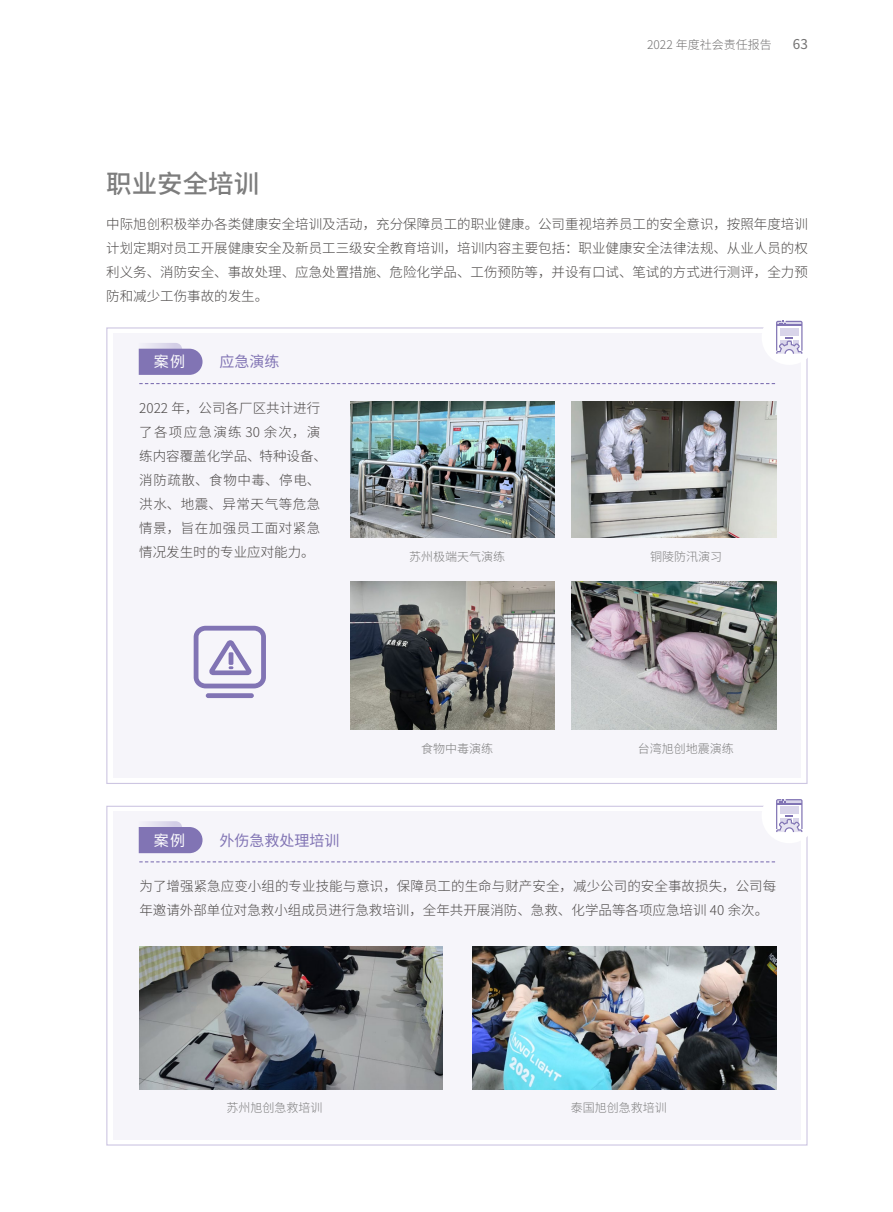
<style>
.page{position:relative;width:893px;height:1212px;background:#fff}
.page>*{position:absolute;margin:0;border:0;box-sizing:border-box;transform-origin:0 0}
.t1{font:500 25.5px "Source Han Sans CN";color:#7d7d7d}
.t2{font:15px "Source Han Sans CN";color:#8174b4}
.t3{font:15px "Source Han Sans CN";color:#fff}
.t4{font:300 13.5px/24px "Source Han Sans CN";color:#4c4948}
.t5{font:13.5px "Source Han Sans CN";color:#727171}
.t6{font:300 12px "Source Han Sans CN";color:#7d7d7d}
.t7{font:300 12px "Source Han Sans CN";color:#727171}
</style>
<div class="page">
<div style="left:113px;top:333px;width:688px;height:445px;background:#f6f5fa"></div>
<div style="left:762px;top:310px;width:55px;height:55px;background:#fff;border-radius:50%"></div>
<svg style="left:139px;top:383px;width:636px;height:1px"></svg>
<svg style="left:139px;top:343px;width:64px;height:32px;background:#988ec2"></svg>
<svg style="left:776px;top:321px;width:26px;height:33px"></svg>
<img style="left:350px;top:401px;width:205px;height:136px">
<img style="left:571px;top:401px;width:205px;height:136px">
<img style="left:350px;top:581px;width:205px;height:149px">
<img style="left:571px;top:581px;width:205px;height:149px">
<svg style="left:194px;top:626px;width:72px;height:72px"></svg>
<div style="left:113px;top:811px;width:688px;height:329px;background:#f6f5fa"></div>
<div style="left:762px;top:788px;width:55px;height:55px;background:#fff;border-radius:50%"></div>
<svg style="left:139px;top:861px;width:636px;height:1px"></svg>
<svg style="left:139px;top:821px;width:64px;height:32px;background:#998ec2"></svg>
<svg style="left:776px;top:799px;width:26px;height:33px"></svg>
<img style="left:472px;top:946px;width:304px;height:143px">
<img style="left:139px;top:946px;width:303px;height:143px">
<p class="t7" style="left:647px;top:38px;width:126px">2022 年度社会责任报告</p>
<p class="t5" style="left:793px;top:37px;width:16px">63</p>
<h1 class="t1" style="left:106px;top:169px;width:154px">职业安全培训</h1>
<p class="t4" style="left:106px;top:212px;width:703px;text-align:justify">中际旭创积极举办各类健康安全培训及活动，充分保障员工的职业健康。公司重视培养员工的安全意识，按照年度培训计划定期对员工开展健康安全及新员工三级安全教育培训，培训内容主要包括：职业健康安全法律法规、从业人员的权利义务、消防安全、事故处理、应急处置措施、危险化学品、工伤预防等，并设有口试、笔试的方式进行测评，全力预防和减少工伤事故的发生。</p>
<p class="t3" style="left:154px;top:353px;width:33px">案例</p>
<p class="t2" style="left:220px;top:353px;width:61px">应急演练</p>
<p class="t4" style="left:139px;top:396px;width:189px">2022 年，公司各厂区共计进行了各项应急演练 30 余次，演练内容覆盖化学品、特种设备、消防疏散、食物中毒、停电、洪水、地震、异常天气等危急情景，旨在加强员工面对紧急情况发生时的专业应对能力。</p>
<p class="t6" style="left:409px;top:549px;width:97px">苏州极端天气演练</p>
<p class="t6" style="left:650px;top:549px;width:73px">铜陵防汛演习</p>
<p class="t6" style="left:421px;top:742px;width:73px">食物中毒演练</p>
<p class="t6" style="left:638px;top:742px;width:97px">台湾旭创地震演练</p>
<p class="t3" style="left:154px;top:832px;width:33px">案例</p>
<p class="t2" style="left:220px;top:832px;width:121px">外伤急救处理培训</p>
<p class="t4" style="left:139px;top:875px;width:638px">为了增强紧急应变小组的专业技能与意识，保障员工的生命与财产安全，减少公司的安全事故损失，公司每年邀请外部单位对急救小组成员进行急救培训，全年共开展消防、急救、化学品等各项应急培训 40 余次。</p>
<p class="t6" style="left:226px;top:1101px;width:97px">苏州旭创急救培训</p>
<p class="t6" style="left:571px;top:1101px;width:97px">泰国旭创急救培训</p>
</div>
